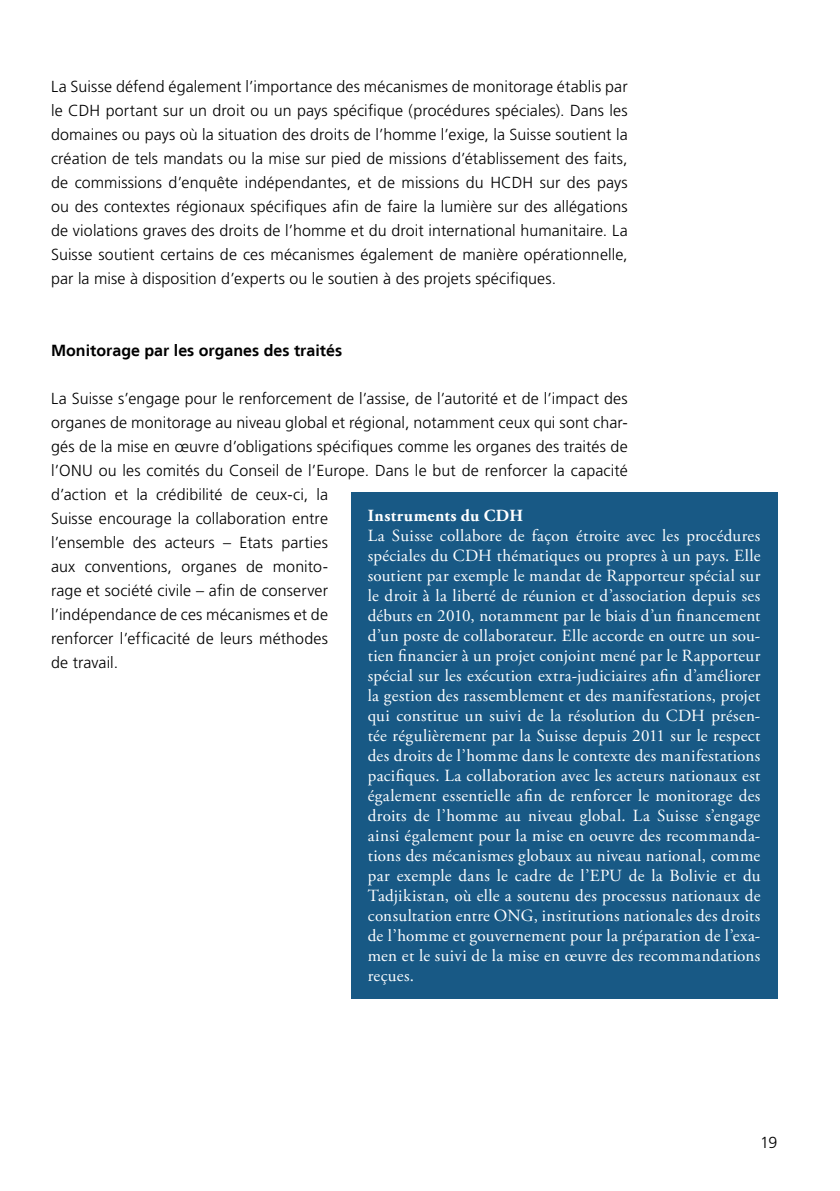
<style>
.page{position:relative;width:840px;height:1191px;background:#fff}
.page>*{position:absolute;margin:0;border:0;box-sizing:border-box;transform-origin:0 0}
.t1{font:17px/20px "Adobe Garamond Pro";letter-spacing:.02em;color:#fff;text-align:justify}
.t2{font:700 17px "Adobe Garamond Pro";letter-spacing:.025em;color:#fff}
.t3{font:300 16px/24px "Frutiger LT Pro";letter-spacing:.005em;color:#000;text-align:justify}
.t4{font:700 16px "Frutiger LT";color:#000}
</style>
<div class="page">
<div style="left:350px;top:492px;width:427px;height:506px;background:#185985"></div>
<p class="t3" style="left:51px;top:75px;width:578px">La Suisse défend également l’importance des mécanismes de monitorage établis par le CDH portant sur un droit ou un pays spécifique (procédures spéciales). Dans les domaines ou pays où la situation des droits de l’homme l’exige, la Suisse soutient la création de tels mandats ou la mise sur pied de missions d’établissement des faits, de commissions d’enquête indépendantes, et de missions du HCDH sur des pays ou des contextes régionaux spécifiques afin de faire la lumière sur des allégations de violations graves des droits de l’homme et du droit international humanitaire. La Suisse soutient certains de ces mécanismes également de manière opérationnelle, par la mise à disposition d’experts ou le soutien à des projets spécifiques.</p>
<p class="t4" style="left:51px;top:341px;width:292px">Monitorage par les organes des traités</p>
<p class="t3" style="left:51px;top:387px;width:578px;text-align:left">La Suisse s’engage pour le renforcement de l’assise, de l’autorité et de l’impact des organes de monitorage au niveau global et régional, notamment ceux qui sont char&shy;gés de la mise en œuvre d’obligations spécifiques comme les organes des traités de l’ONU ou les comités du Conseil de l’Europe. Dans le but de renforcer la capacité d’action et la crédibilité de ceux-ci, la<br>Suisse encourage la collaboration entre<br>l’ensemble des acteurs – Etats parties<br>aux conventions, organes de monito-<br>rage et société civile – afin de conserver<br>l’indépendance de ces mécanismes et de<br>renforcer l’efficacité de leurs méthodes<br>de travail.</p>
<p class="t2" style="left:367px;top:506px;width:157px">Instruments du CDH</p>
<p class="t1" style="left:367px;top:526px;width:394px">La Suisse collabore de façon étroite avec les procédures spéciales du CDH thématiques ou propres à un pays. Elle soutient par exemple le mandat de Rapporteur spécial sur le droit à la liberté de réunion et d’association depuis ses débuts en 2010, notamment par le biais d’un financement d’un poste de collaborateur. Elle accorde en outre un sou&shy;tien financier à un projet conjoint mené par le Rapporteur spécial sur les exécution extra-judiciaires afin d’améliorer la gestion des rassemblement et des manifestations, projet qui constitue un suivi de la résolution du CDH présen&shy;tée régulièrement par la Suisse depuis 2011 sur le respect des droits de l’homme dans le contexte des manifestations pacifiques. La collaboration avec les acteurs nationaux est également essentielle afin de renforcer le monitorage des droits de l’homme au niveau global. La Suisse s’engage ainsi également pour la mise en oeuvre des recommanda&shy;tions des mécanismes globaux au niveau national, comme par exemple dans le cadre de l’EPU de la Bolivie et du Tadjikistan, où elle a soutenu des processus nationaux de consultation entre ONG, institutions nationales des droits de l’homme et gouvernement pour la préparation de l’exa&shy;men et le suivi de la mise en œuvre des recommandations reçues.</p>
<p class="t3" style="left:759px;top:1131px;width:19px">19</p>
</div>
